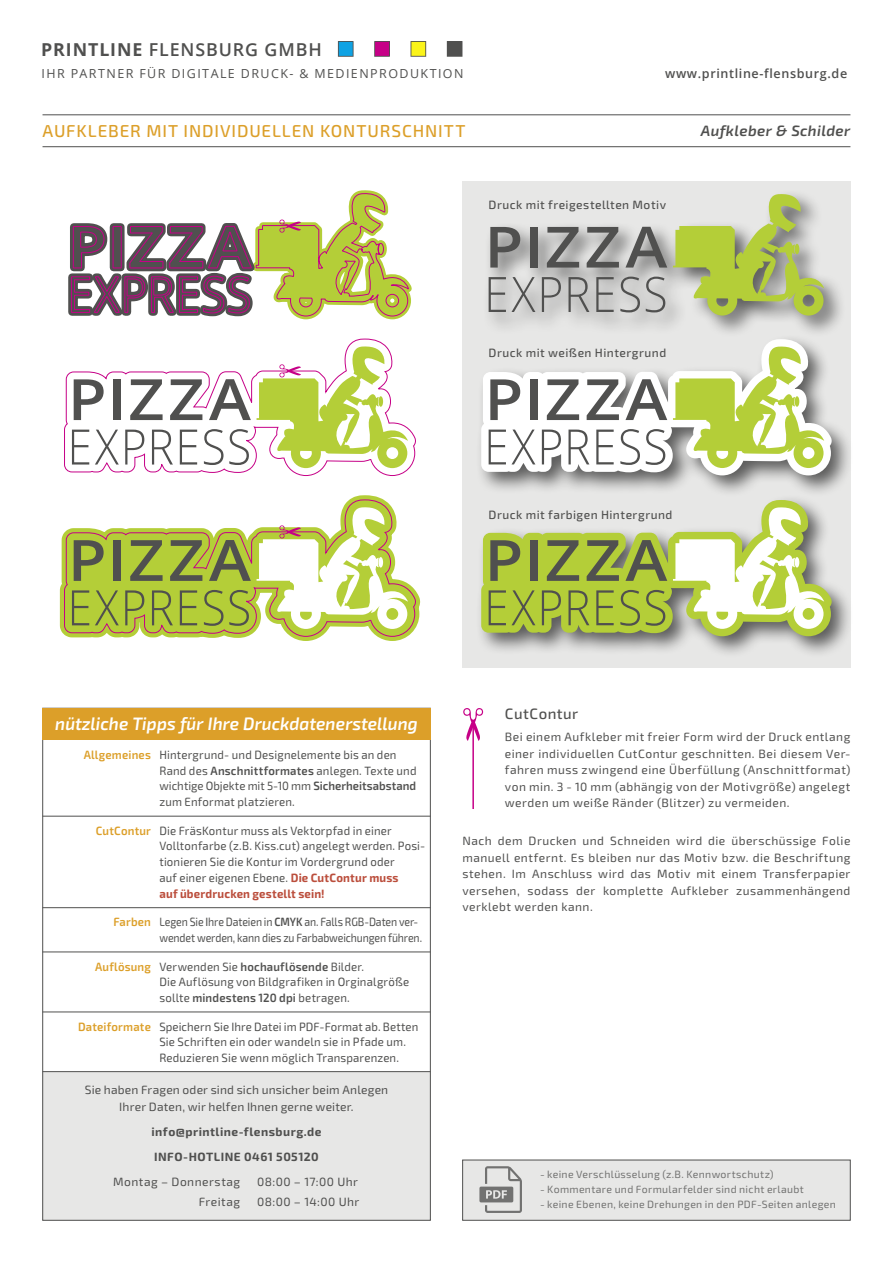
<style>
.page{position:relative;width:893px;height:1263px;background:#fff}
.page>*{position:absolute;margin:0;border:0;box-sizing:border-box;transform-origin:0 0}
.t1{font:italic 600 18px "Exo 2";letter-spacing:.005em;color:#fff;scale:.95 1}
.t2{font:600 17.85px "Open Sans";letter-spacing:.05em;color:#50504f}
.t3{font:500 17.25px "Exo 2";letter-spacing:.05em;color:#dc9f29}
.t4{font:italic 600 15px "Exo 2";letter-spacing:.03em;color:#50504f}
.t5{font:500 15px "Exo 2";letter-spacing:.035em;color:#50504f}
.t6{font:600 12.6px "Open Sans";letter-spacing:.05em;color:#50504f}
.t7{font:12.45px "Open Sans";letter-spacing:.115em;color:#50504f}
.t8{font:12px/15.8px "Exo 2";letter-spacing:.015em;color:#50504f;scale:.95 1}
.t9{font:12px/16.5px "Exo 2";letter-spacing:.015em;color:#50504f;text-align:justify}
.t10{font:12px/15.8px "Exo 2";letter-spacing:-.01em;color:#50504f;scale:.88 1}
.t11{font:500 12px "Exo 2";letter-spacing:.04em;color:#50504f}
.t12{font:700 12px/25px "Exo 2";letter-spacing:.04em;color:#50504f}
.t13{font:12px "Exo 2";letter-spacing:.035em;color:#50504f}
.t14{font:12px "Exo 2";letter-spacing:.04em;color:#50504f}
.t15{font:10.5px "Exo 2";letter-spacing:.03em;color:#727271}
.s1{font-weight:700}
.s2{font-weight:600;color:#dc9f29}
.s3{font-weight:600}
.s4{font-weight:700;color:#bb4e3c}
.s5{font-weight:500}
</style>
<div class="page">
<div style="left:462px;top:181px;width:388px;height:487px;background:#e7e7e6"></div>
<svg style="left:68px;top:193px;width:341px;height:127px"></svg>
<div style="left:483px;top:189px;width:363px;height:149px;background:#000;opacity:.6"></div>
<svg style="left:673px;top:193px;width:151px;height:123px"></svg>
<hr style="left:795px;top:244px;width:4px;height:10px;background:#b4ce38;border-radius:50%">
<svg style="left:490px;top:227px;width:30px;height:41px"></svg>
<div style="left:530px;top:227px;width:7px;height:41px;background:#50504f"></div>
<svg style="left:547px;top:227px;width:32px;height:41px"></svg>
<svg style="left:587px;top:227px;width:32px;height:41px"></svg>
<svg style="left:625px;top:227px;width:42px;height:41px"></svg>
<svg style="left:489px;top:277px;width:46px;height:35px"></svg>
<svg style="left:542px;top:277px;width:19px;height:35px"></svg>
<svg style="left:568px;top:277px;width:21px;height:35px"></svg>
<svg style="left:596px;top:277px;width:18px;height:35px"></svg>
<svg style="left:620px;top:277px;width:20px;height:35px"></svg>
<svg style="left:646px;top:277px;width:19px;height:35px"></svg>
<svg style="left:64px;top:338px;width:352px;height:138px"></svg>
<svg style="left:257px;top:345px;width:151px;height:123px"></svg>
<div style="left:475px;top:334px;width:379px;height:163px;background:#000;opacity:.6"></div>
<svg style="left:481px;top:339px;width:351px;height:136px"></svg>
<svg style="left:673px;top:345px;width:151px;height:123px"></svg>
<svg style="left:795px;top:396px;width:4px;height:11px"></svg>
<svg style="left:490px;top:379px;width:30px;height:41px"></svg>
<div style="left:530px;top:379px;width:7px;height:41px;background:#50504f"></div>
<svg style="left:547px;top:379px;width:32px;height:41px"></svg>
<svg style="left:587px;top:379px;width:32px;height:41px"></svg>
<svg style="left:625px;top:379px;width:42px;height:41px;background:#b0b0b0"></svg>
<svg style="left:489px;top:430px;width:46px;height:34px;background:#dcdcdb"></svg>
<svg style="left:542px;top:430px;width:19px;height:34px"></svg>
<svg style="left:568px;top:430px;width:21px;height:34px"></svg>
<svg style="left:596px;top:430px;width:18px;height:34px"></svg>
<svg style="left:620px;top:429px;width:20px;height:36px"></svg>
<svg style="left:646px;top:429px;width:19px;height:36px"></svg>
<svg style="left:59px;top:495px;width:362px;height:146px"></svg>
<svg style="left:64px;top:499px;width:352px;height:138px"></svg>
<svg style="left:257px;top:506px;width:151px;height:123px"></svg>
<div style="left:475px;top:495px;width:379px;height:163px;background:#000;opacity:.6"></div>
<svg style="left:481px;top:500px;width:351px;height:136px"></svg>
<svg style="left:673px;top:506px;width:151px;height:123px;background:#d7dfb3"></svg>
<hr style="left:795px;top:557px;width:4px;height:10px;background:#fff;border-radius:50%">
<svg style="left:490px;top:540px;width:30px;height:41px"></svg>
<div style="left:530px;top:540px;width:7px;height:41px;background:#50504f"></div>
<svg style="left:547px;top:540px;width:32px;height:41px"></svg>
<svg style="left:587px;top:540px;width:32px;height:41px"></svg>
<svg style="left:625px;top:540px;width:42px;height:41px;background:#8a974b"></svg>
<svg style="left:489px;top:590px;width:46px;height:35px;background:#9fb43c"></svg>
<svg style="left:542px;top:590px;width:19px;height:35px"></svg>
<svg style="left:568px;top:590px;width:21px;height:35px"></svg>
<svg style="left:596px;top:590px;width:18px;height:35px"></svg>
<svg style="left:620px;top:590px;width:20px;height:36px"></svg>
<svg style="left:646px;top:590px;width:19px;height:36px"></svg>
<hr style="left:43px;top:146px;width:807px;height:1px;background:#50504f">
<hr style="left:43px;top:115px;width:807px;height:1px;background:#50504f">
<svg style="left:338px;top:41px;width:16px;height:16px"></svg>
<svg style="left:410px;top:41px;width:16px;height:16px"></svg>
<svg style="left:447px;top:41px;width:15px;height:16px"></svg>
<svg style="left:374px;top:41px;width:16px;height:16px"></svg>
<svg style="left:463px;top:708px;width:20px;height:33px"></svg>
<hr style="left:472px;top:723px;width:2px;height:86px;background:#c60087">
<div style="left:43px;top:1071px;width:388px;height:149px;background:#e7e7e6"></div>
<hr style="left:43px;top:816px;width:388px;height:1px;background:#50504f">
<hr style="left:43px;top:907px;width:388px;height:1px;background:#50504f">
<hr style="left:43px;top:951px;width:388px;height:1px;background:#50504f">
<hr style="left:43px;top:1011px;width:388px;height:1px;background:#50504f">
<div style="left:43px;top:708px;width:388px;height:32px;background:#dc9f29"></div>
<hr style="left:43px;top:1071px;width:388px;height:1px;background:#50504f">
<div style="left:462px;top:1160px;width:388px;height:60px;background:#e7e7e6"></div>
<svg style="left:479px;top:1166px;width:43px;height:47px"></svg>
<h2 class="t2" style="left:41px;top:37px;width:282px"><span class="s1">PRINTLINE</span> FLENSBURG GMBH</h2>
<p class="t7" style="left:41px;top:65px;width:424px">IHR PARTNER FÜR DIGITALE DRUCK- &amp; MEDIENPRODUKTION</p>
<p class="t6" style="left:665px;top:65px;width:184px">www.printline-flensburg.de</p>
<h3 class="t3" style="left:43px;top:121px;width:424px">AUFKLEBER MIT INDIVIDUELLEN KONTURSCHNITT</h3>
<p class="t11" style="left:489px;top:198px;width:179px">Druck mit freigestellten Motiv</p>
<p class="t4" style="left:701px;top:122px;width:151px">Aufkleber &amp; Schilder</p>
<p class="t11" style="left:489px;top:345px;width:179px">Druck mit weißen Hintergrund</p>
<p class="t11" style="left:489px;top:508px;width:185px">Druck mit farbigen Hintergrund</p>
<h1 class="t1" style="left:55px;top:713px;width:383px">nützliche Tipps für Ihre Druckdatenerstellung</h1>
<p class="t8" style="left:159px;top:747px;width:272px;text-indent:-76px"><span class="s2">Allgemeines</span> Hintergrund- und Designelemente bis an den Rand des <span class="s3">Anschnittformates</span> anlegen. Texte und wichtige Objekte mit 5-10 mm <span class="s3">Sicherheitsabstand </span>zum Enformat platzieren.</p>
<p class="t8" style="left:159px;top:823px;width:281px;text-indent:-64px"><span class="s2">CutContur</span> Die FräsKontur muss als Vektorpfad in einer Volltonfarbe (z.B. Kiss.cut) angelegt werden. Posi&shy;tionieren Sie die Kontur im Vordergrund oder<br>auf einer eigenen Ebene. <span class="s4">Die CutContur muss<br>auf überdrucken gestellt sein!</span></p>
<p class="t10" style="left:159px;top:914px;width:300px;text-indent:-46px"><span class="s2">Farben</span> Legen Sie <span class="s5">I</span>hre Dateien in <span class="s3">CMYK</span> an. Falls RGB-Daten ver&shy;wendet werden, kann dies zu Farbabweichungen führen.</p>
<p class="t8" style="left:159px;top:959px;width:264px;text-indent:-64px"><span class="s2">Auflösung</span> Verwenden Sie <span class="s3">hochauflösende</span> Bilder.<br>Die Auflösung von Bildgrafiken in Orginalgröße sollte <span class="s3">mindestens 120 dpi</span> betragen.</p>
<p class="t8" style="left:159px;top:1019px;width:274px;text-indent:-81px"><span class="s2">Dateiformate</span> Speichern Sie Ihre Datei im PDF-Format ab. Betten<br>Sie Schriften ein oder wandeln sie in Pfade um.<br>Reduzieren Sie wenn möglich Transparenzen.</p>
<p class="t9" style="left:85px;top:1082px;width:305px;text-align:center">Sie haben Fragen oder sind sich unsicher beim Anlegen<br>Ihrer Daten, wir helfen Ihnen gerne weiter.</p>
<p class="t12" style="left:151px;top:1119px;width:172px">info@printline-flensburg.de<br>INFO-HOTLINE 0461 505120</p>
<p class="t14" style="left:113px;top:1174px;width:129px">Montag – Donnerstag</p>
<p class="t13" style="left:257px;top:1174px;width:103px">08:00 – 17:00 Uhr</p>
<p class="t14" style="left:199px;top:1195px;width:43px">Freitag</p>
<p class="t13" style="left:257px;top:1195px;width:104px">08:00 – 14:00 Uhr</p>
<p class="t5" style="left:505px;top:704px;width:75px">CutContur</p>
<p class="t9" style="left:505px;top:729px;width:347px">Bei einem Aufkleber mit freier Form wird der Druck entlang einer individuellen CutContur geschnitten. Bei diesem Ver&shy;fahren muss zwingend eine Überfüllung (Anschnittformat) von min. 3 - 10 mm (abhängig von der Motivgröße) angelegt werden um weiße Ränder (Blitzer) zu vermeiden.</p>
<p class="t9" style="left:462px;top:833px;width:390px">Nach dem Drucken und Schneiden wird die überschüssige Folie manuell entfernt. Es bleiben nur das Motiv bzw. die Beschriftung stehen. Im Anschluss wird das Motiv mit einem Transferpapier versehen, sodass der komplette Aufkleber zusammenhängend verklebt werden kann.</p>
<p class="t15" style="left:540px;top:1168px;width:235px">- keine Verschlüsselung (z.B. Kennwortschutz)</p>
<p class="t15" style="left:540px;top:1183px;width:265px">- Kommentare und Formularfelder sind nicht erlaubt</p>
<p class="t15" style="left:540px;top:1198px;width:297px">- keine Ebenen, keine Drehungen in den PDF-Seiten anlegen</p>
</div>
